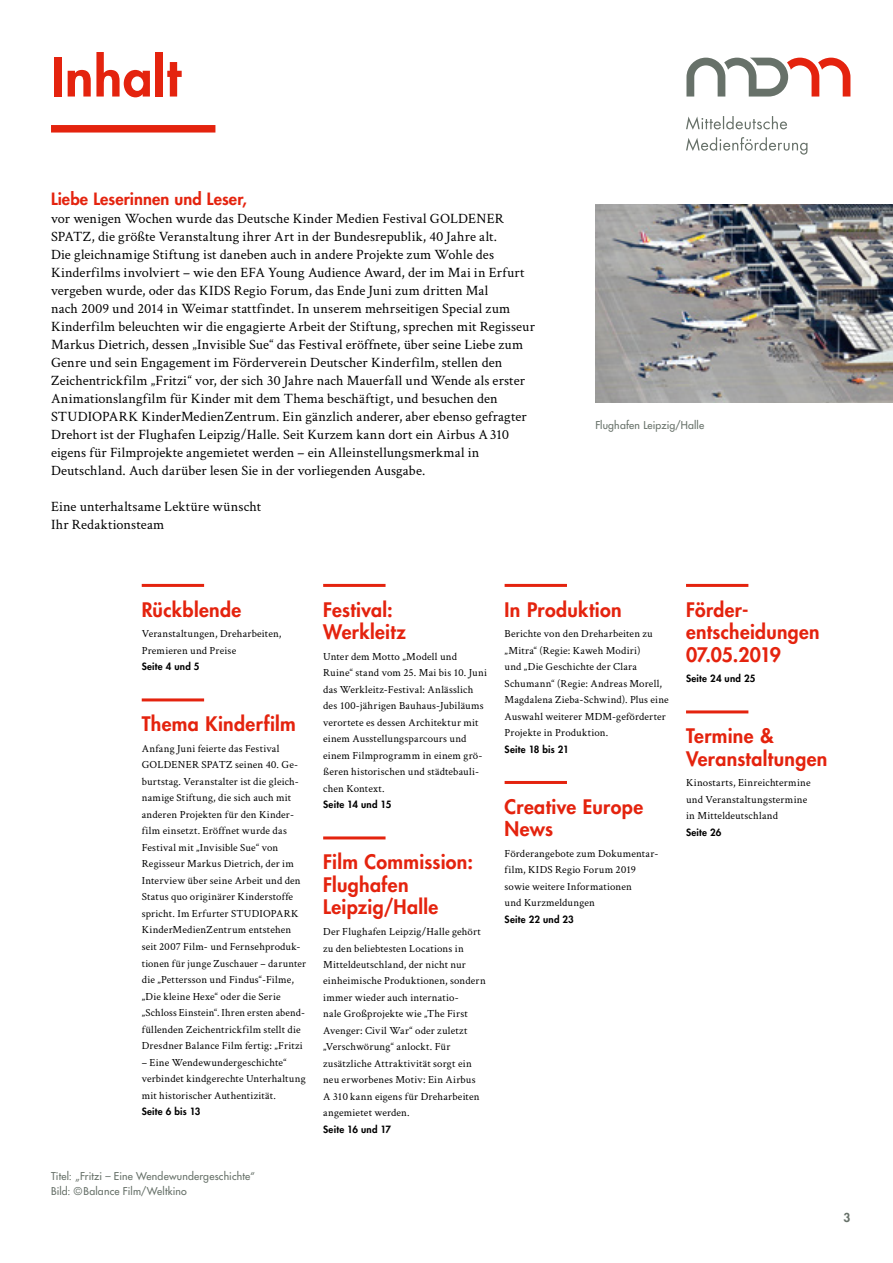
<style>
.page{position:relative;width:893px;height:1263px;background:#fff}
.page>*{position:absolute;margin:0;border:0;box-sizing:border-box;transform-origin:0 0}
.t1{font:800 52.5px "Futura Std";letter-spacing:.01em;color:#e4230e}
.t2{font:800 19.5px/22.5px "Futura Std";letter-spacing:.02em;color:#e4230e}
.t3{font:800 16.5px "Futura Std";letter-spacing:.005em;color:#e4230e}
.t4{font:14.25px/18px "Crimson Text";letter-spacing:.01em;color:#000}
.t5{font:800 12px "Futura Std";color:#677169}
.t6{font:10.8px/16.5px "Crimson Text";letter-spacing:.015em;color:#000}
.t7{font:500 10.5px/15px "Futura Std";letter-spacing:.015em;color:#677169}
.t8{font:800 9.75px "Futura Std";letter-spacing:.02em;color:#000}
</style>
<div class="page">
<div style="left:51px;top:125px;width:164px;height:8px;background:#e4230e"></div>
<svg style="left:686px;top:58px;width:164px;height:39px"></svg>
<svg style="left:686px;top:137px;width:121px;height:18px"></svg>
<svg style="left:686px;top:116px;width:101px;height:14px"></svg>
<hr style="left:142px;top:584px;width:62px;height:3px;background:#e4230e">
<hr style="left:142px;top:698px;width:62px;height:3px;background:#e4230e">
<hr style="left:323px;top:584px;width:63px;height:3px;background:#e4230e">
<hr style="left:323px;top:836px;width:63px;height:3px;background:#e4230e">
<hr style="left:505px;top:584px;width:62px;height:3px;background:#e4230e">
<hr style="left:505px;top:781px;width:62px;height:3px;background:#e4230e">
<hr style="left:686px;top:584px;width:62px;height:3px;background:#e4230e">
<hr style="left:686px;top:710px;width:62px;height:3px;background:#e4230e">
<img style="left:595px;top:205px;width:298px;height:198px">
<h1 class="t1" style="left:51px;top:44px;width:131px">Inhalt</h1>
<h3 class="t3" style="left:51px;top:188px;width:197px">Liebe Leserinnen und Leser,</h3>
<p class="t4" style="left:51px;top:208px;width:485px">vor wenigen Wochen wurde das Deutsche Kinder Medien Festival GOLDENER SPATZ, die größte Veranstaltung ihrer Art in der Bundesrepublik, 40 Jahre alt.<br>Die gleichnamige Stiftung ist daneben auch in andere Projekte zum Wohle des Kinderfilms involviert – wie den EFA Young Audience Award, der im Mai in Erfurt vergeben wurde, oder das KIDS Regio Forum, das Ende Juni zum dritten Mal<br>nach 2009 und 2014 in Weimar stattfindet. In unserem mehrseitigen Special zum Kinderfilm beleuchten wir die engagierte Arbeit der Stiftung, sprechen mit Regisseur Markus Dietrich, dessen „Invisible Sue“ das Festival eröffnete, über seine Liebe zum Genre und sein Engagement im Förderverein Deutscher Kinderfilm, stellen den Zeichentrickfilm „Fritzi“ vor, der sich 30 Jahre nach Mauerfall und Wende als erster Animationslangfilm für Kinder mit dem Thema beschäftigt, und besuchen den STUDIOPARK KinderMedienZentrum. Ein gänzlich anderer, aber ebenso gefragter Drehort ist der Flughafen Leipzig/Halle. Seit Kurzem kann dort ein Airbus A 310 eigens für Filmprojekte angemietet werden – ein Alleinstellungsmerkmal in Deutschland. Auch darüber lesen Sie in der vorliegenden Ausgabe.</p>
<h3 class="t4" style="left:51px;top:496px;width:212px">Eine unterhaltsame Lektüre wünscht<br>Ihr Redaktionsteam</h3>
<p class="t7" style="left:595px;top:418px;width:110px">Flughafen Leipzig/Halle</p>
<h2 class="t2" style="left:142px;top:598px;width:101px">Rückblende</h2>
<p class="t6" style="left:142px;top:625px;width:141px">Veranstaltungen, Dreharbeiten,<br>Premieren und Preise</p>
<p class="t8" style="left:142px;top:661px;width:59px">Seite 4 und 5</p>
<h2 class="t2" style="left:142px;top:713px;width:155px">Thema Kinderfilm</h2>
<p class="t6" style="left:142px;top:740px;width:166px">Anfang Juni feierte das Festival GOLDENER SPATZ seinen 40. Ge&shy;burtstag. Veranstalter ist die gleich&shy;namige Stiftung, die sich auch mit anderen Projekten für den Kinder&shy;film einsetzt. Eröffnet wurde das Festival mit „Invisible Sue“ von Regisseur Markus Dietrich, der im Interview über seine Arbeit und den Status quo originärer Kinderstoffe spricht. Im Erfurter STUDIOPARK KinderMedienZentrum entstehen seit 2007 Film- und Fernsehproduk&shy;tionen für junge Zuschauer – darunter die „Pettersson und Findus“-Filme, „Die kleine Hexe“ oder die Serie „Schloss Einstein“. Ihren ersten abend&shy;füllenden Zeichentrickfilm stellt die Dresdner Balance Film fertig: „Fritzi</p>
<p class="t6" style="left:142px;top:1053px;width:166px">– Eine Wendewundergeschichte“ verbindet kindgerechte Unterhaltung mit historischer Authentizität.</p>
<p class="t8" style="left:142px;top:1105px;width:60px">Seite 6 bis 13</p>
<p class="t7" style="left:51px;top:1168px;width:205px">Titel: „Fritzi – Eine Wendewundergeschichte“<br>Bild: © Balance Film/Weltkino</p>
<h2 class="t2" style="left:323px;top:598px;width:84px">Festival:<br>Werkleitz</h2>
<p class="t6" style="left:323px;top:648px;width:165px">Unter dem Motto „Modell und<br>Ruine“ stand vom 25. Mai bis 10. Juni das Werkleitz-Festival: Anlässlich des 100-jährigen Bauhaus-Jubiläums verortete es dessen Architektur mit einem Ausstellungsparcours und einem Filmprogramm in einem grö&shy;ßeren historischen und städtebauli&shy;chen Kontext.</p>
<p class="t8" style="left:323px;top:799px;width:70px">Seite 14 und 15</p>
<h2 class="t2" style="left:323px;top:851px;width:151px">Film Commission:<br>Flughafen<br>Leipzig/Halle</h2>
<p class="t6" style="left:323px;top:923px;width:164px">Der Flughafen Leipzig/Halle gehört zu den beliebtesten Locations in<br>Mitteldeutschland, der nicht nur einheimische Produktionen, sondern immer wieder auch internatio-<br>nale Großprojekte wie „The First<br>Avenger: Civil War“ oder zuletzt „Verschwörung“ anlockt. Für zusätzliche Attraktivität sorgt ein neu erworbenes Motiv: Ein Airbus<br>A 310 kann eigens für Dreharbeiten angemietet werden.</p>
<p class="t8" style="left:323px;top:1123px;width:70px">Seite 16 und 17</p>
<h2 class="t2" style="left:505px;top:598px;width:118px">In Produktion</h2>
<p class="t6" style="left:505px;top:625px;width:166px">Berichte von den Dreharbeiten zu „Mitra“ (Regie: Kaweh Modiri)<br>und „Die Geschichte der Clara<br>Schumann“ (Regie: Andreas Morell,<br>Magdalena Zieba-Schwind). Plus eine<br>Auswahl weiterer MDM-geförderter<br>Projekte in Produktion.</p>
<p class="t8" style="left:505px;top:743px;width:66px">Seite 18 bis 21</p>
<h2 class="t2" style="left:505px;top:795px;width:140px">Creative Europe<br>News</h2>
<p class="t6" style="left:505px;top:845px;width:154px">Förderangebote zum Dokumentar&shy;film, KIDS Regio Forum 2019 sowie weitere Informationen<br>und Kurzmeldungen</p>
<p class="t8" style="left:505px;top:913px;width:71px">Seite 22 und 23</p>
<h2 class="t2" style="left:686px;top:598px;width:135px">Förder&shy;entscheidungen<br>07.05.2019</h2>
<p class="t8" style="left:686px;top:673px;width:71px">Seite 24 und 25</p>
<h2 class="t2" style="left:686px;top:725px;width:143px">Termine &amp;<br>Veranstaltungen</h2>
<p class="t6" style="left:686px;top:774px;width:126px">Kinostarts, Einreichtermine und Veranstaltungstermine in Mitteldeutschland</p>
<p class="t8" style="left:686px;top:826px;width:37px">Seite 26</p>
<p class="t5" style="left:843px;top:1210px;width:8px">3</p>
</div>
